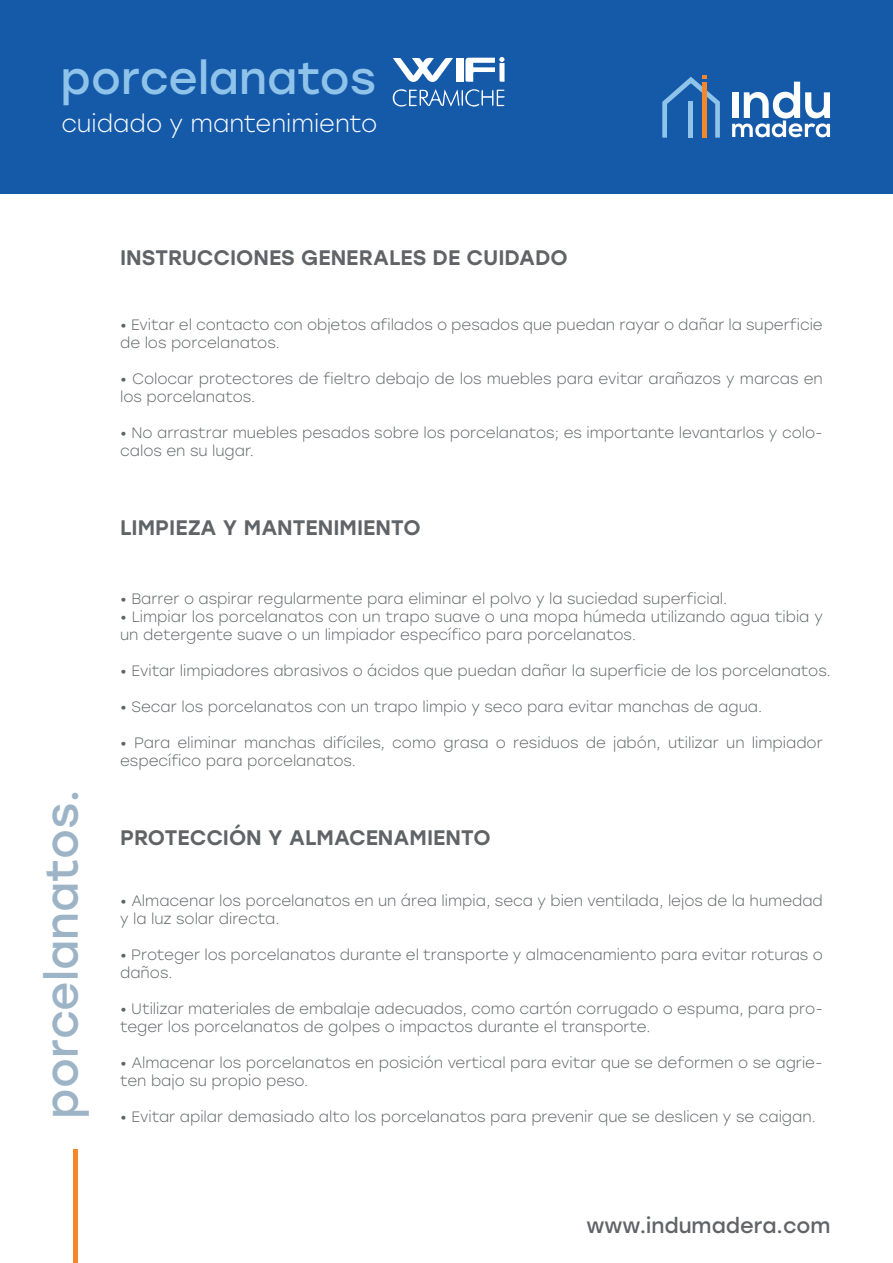
<style>
.page{position:relative;width:893px;height:1263px;background:#fff}
.page>*{position:absolute;margin:0;border:0;box-sizing:border-box;transform-origin:0 0}
.t1{font:45px "Stolzl";color:#9db4c7}
.t2{font:45px "Stolzl";color:#90c3e9}
.t3{font:300 24px "Stolzl";color:#fff}
.t4{font:500 21px "Stolzl";color:#606467}
.t5{font:21px "Stolzl";color:#606467}
.t6{font:300 15px/18px "Stolzl";color:#606467}
</style>
<div class="page">
<div style="left:73px;top:1149px;width:5px;height:114px;background:#f5872a"></div>
<div style="left:0;top:0;width:893px;height:194px;background:#155aa9"></div>
<svg style="left:732px;top:82px;width:98px;height:55px"></svg>
<svg style="left:662px;top:75px;width:58px;height:63px"></svg>
<div style="left:702px;top:82px;width:5px;height:56px;background:#f5872a"></div>
<div style="left:688px;top:101px;width:5px;height:37px;background:#90c3e9"></div>
<svg style="left:392px;top:57px;width:113px;height:50px"></svg>
<h1 class="t2" style="left:61px;top:46px;width:317px">porcelanatos</h1>
<h2 class="t3" style="left:61px;top:107px;width:318px">cuidado y mantenimiento</h2>
<h3 class="t4" style="left:120px;top:243px;width:449px">INSTRUCCIONES GENERALES DE CUIDADO</h3>
<p class="t6" style="left:120px;top:315px;width:704px">• Evitar el contacto con objetos afilados o pesados que puedan rayar o dañar la superficie de los porcelanatos.</p>
<p class="t6" style="left:120px;top:369px;width:704px">• Colocar protectores de fieltro debajo de los muebles para evitar arañazos y marcas en los porcelanatos.</p>
<p class="t6" style="left:120px;top:423px;width:704px">• No arrastrar muebles pesados sobre los porcelanatos; es importante levantarlos y colo&shy;calos en su lugar.</p>
<h3 class="t4" style="left:120px;top:513px;width:302px">LIMPIEZA Y MANTENIMIENTO</h3>
<h1 class="t1" style="left:30px;top:1118px;width:331px;rotate:-90deg">porcelanatos.</h1>
<p class="t6" style="left:120px;top:589px;width:609px">• Barrer o aspirar regularmente para eliminar el polvo y la suciedad superficial.</p>
<p class="t6" style="left:120px;top:607px;width:704px">• Limpiar los porcelanatos con un trapo suave o una mopa húmeda utilizando agua tibia y un detergente suave o un limpiador específico para porcelanatos.</p>
<p class="t6" style="left:120px;top:661px;width:712px">• Evitar limpiadores abrasivos o ácidos que puedan dañar la superficie de los porcelanatos.</p>
<p class="t6" style="left:120px;top:697px;width:644px">• Secar los porcelanatos con un trapo limpio y seco para evitar manchas de agua.</p>
<p class="t6" style="left:120px;top:733px;width:704px">• Para eliminar manchas difíciles, como grasa o residuos de jabón, utilizar un limpiador específico para porcelanatos.</p>
<h3 class="t4" style="left:120px;top:822px;width:372px">PROTECCIÓN Y ALMACENAMIENTO</h3>
<p class="t6" style="left:120px;top:891px;width:704px">• Almacenar los porcelanatos en un área limpia, seca y bien ventilada, lejos de la humedad y la luz solar directa.</p>
<p class="t6" style="left:120px;top:945px;width:704px">• Proteger los porcelanatos durante el transporte y almacenamiento para evitar roturas o daños.</p>
<p class="t6" style="left:120px;top:999px;width:704px">• Utilizar materiales de embalaje adecuados, como cartón corrugado o espuma, para pro&shy;teger los porcelanatos de golpes o impactos durante el transporte.</p>
<p class="t6" style="left:120px;top:1053px;width:704px">• Almacenar los porcelanatos en posición vertical para evitar que se deformen o se agrie&shy;ten bajo su propio peso.</p>
<p class="t6" style="left:120px;top:1107px;width:697px">• Evitar apilar demasiado alto los porcelanatos para prevenir que se deslicen y se caigan.</p>
<h3 class="t5" style="left:586px;top:1211px;width:246px">www.indumadera.com</h3>
</div>
